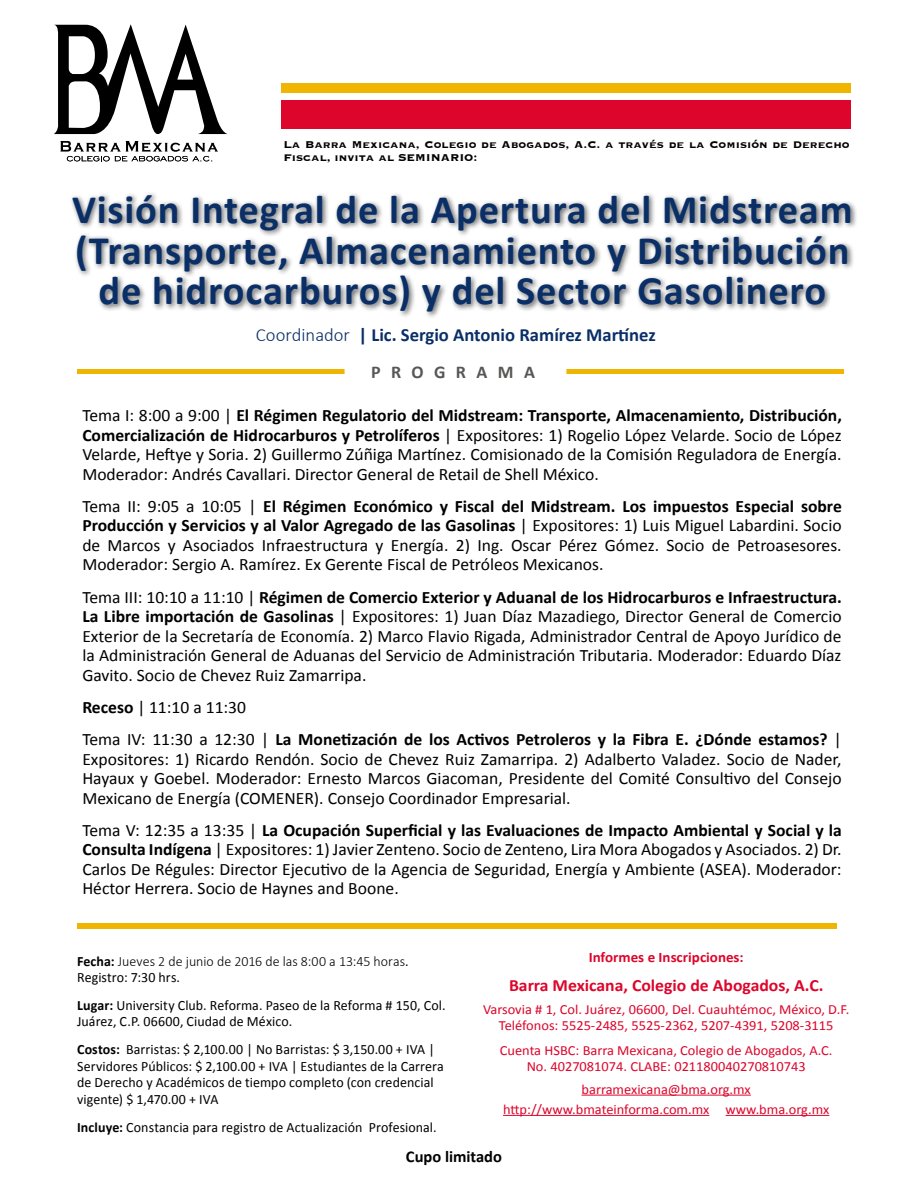
<style>
.page{position:relative;width:918px;height:1188px;background:#fff}
.page>*{position:absolute;margin:0;border:0;box-sizing:border-box;transform-origin:0 0}
.t1{font:700 40.5px/40.5px "Calibri";letter-spacing:.02em;color:#0a2f67;text-align:center}
.t2{font:700 18.6px "Calibri";color:#0a2f67}
.t3{font:700 18px "Calibri";letter-spacing:.58em;color:#575756}
.t4{font:17.4px/19.5px "Calibri";color:#000;text-align:justify}
.t5{font:700 17.4px/32.2px "Calibri";color:#000}
.t6{font:700 17.1px "Calibri";color:#dd052b}
.t7{font:700 16.5px "Calibri";color:#000}
.t8{font:700 14.55px "Calibri";color:#dd052b}
.t9{font:14.25px/16.5px "Calibri";letter-spacing:.005em;color:#000}
.t10{font:300 14.25px/16.5px "Calibri";color:#000}
.t11{font:13.95px/16px "Calibri";color:#dd052b;text-align:center}
.t12{font:700 12.9px/12.8px "Copperplate";color:#000}
.s1{font-weight:300}
.s2{font-weight:700}
.s3{font-weight:400}
</style>
<div class="page">
<hr style="left:582px;top:1095px;width:169px;height:1px;background:#dd052b">
<hr style="left:503px;top:1115px;width:206px;height:1px;background:#dd052b">
<hr style="left:726px;top:1115px;width:103px;height:1px;background:#dd052b">
<div style="left:69px;top:191px;width:789px;height:128px;background:#000;opacity:.6"></div>
<div style="left:77px;top:923px;width:760px;height:5px;background:#f0b500"></div>
<div style="left:281px;top:100px;width:569px;height:28px;background:#dd052b"></div>
<div style="left:281px;top:83px;width:569px;height:10px;background:#f0b500"></div>
<svg style="left:60px;top:141px;width:158px;height:21px"></svg>
<svg style="left:54px;top:24px;width:174px;height:110px"></svg>
<div style="left:77px;top:369px;width:766px;height:5px;background:#f0b500"></div>
<div style="left:345px;top:352px;width:221px;height:37px;background:#fff"></div>
<p class="t12" style="left:283px;top:138px;width:568px">La Barra Mexicana, Colegio de Abogados, A.C. a través de la Comisión de Derecho<br>Fiscal, invita al SEMINARIO:</p>
<h1 class="t1" style="left:72px;top:189px;width:782px">Visión Integral de la Apertura del Midstream (Transporte, Almacenamiento y Distribución de hidrocarburos) y del Sector Gasolinero</h1>
<p class="t2" style="left:256px;top:323px;width:401px"><span class="s1">Coordinador</span> | Lic. Sergio Antonio Ramírez Martínez</p>
<p class="t3" style="left:371px;top:360px;width:165px">PROGRAMA</p>
<p class="t4" style="left:82px;top:406px;width:761px">Tema I: 8:00 a 9:00 | <span class="s2">El Régimen Regulatorio del Midstream: Transporte, Almacenamiento, Distribución, Comercialización de Hidrocarburos y Petrolíferos</span> | Expositores: 1) Rogelio López Velarde. Socio de López Velarde, Heftye y Soria. 2) Guillermo Zúñiga Martínez. Comisionado de la Comisión Reguladora de Energía.<br>Moderador: Andrés Cavallari. Director General de Retail de Shell México.</p>
<p class="t4" style="left:82px;top:496px;width:761px">Tema II: 9:05 a 10:05 | <span class="s2">El Régimen Económico y Fiscal del Midstream. Los impuestos Especial sobre Producción y Servicios y al Valor Agregado de las Gasolinas</span> | Expositores: 1) Luis Miguel Labardini. Socio de Marcos y Asociados Infraestructura y Energía. 2) Ing. Oscar Pérez Gómez. Socio de Petroasesores.<br>Moderador: Sergio A. Ramírez. Ex Gerente Fiscal de Petróleos Mexicanos.</p>
<p class="t4" style="left:82px;top:587px;width:761px">Tema III: 10:10 a 11:10 | <span class="s2">Régimen de Comercio Exterior y Aduanal de los Hidrocarburos e Infraestructura.<br>La Libre importación de Gasolinas</span> | Expositores: 1) Juan Díaz Mazadiego, Director General de Comercio Exterior de la Secretaría de Economía. 2) Marco Flavio Rigada, Administrador Central de Apoyo Jurídico de la Administración General de Aduanas del Servicio de Administración Tributaria. Moderador: Eduardo Díaz Gavito. Socio de Chevez Ruiz Zamarripa.</p>
<p class="t5" style="left:82px;top:691px;width:761px">Receso <span class="s3">| 11:10 a 11:30<br>Tema IV: 11:30 a 12:30 |</span> La Monetización de los Activos Petroleros y la Fibra E. ¿Dónde estamos? <span class="s3">|</span></p>
<p class="t4" style="left:82px;top:749px;width:761px">Expositores: 1) Ricardo Rendón. Socio de Chevez Ruiz Zamarripa. 2) Adalberto Valadez. Socio de Nader, Hayaux y Goebel. Moderador: Ernesto Marcos Giacoman, Presidente del Comité Consultivo del Consejo Mexicano de Energía (COMENER). Consejo Coordinador Empresarial.</p>
<p class="t4" style="left:82px;top:820px;width:761px">Tema V: 12:35 a 13:35 | <span class="s2">La Ocupación Superficial y las Evaluaciones de Impacto Ambiental y Social y la Consulta Indígena</span> | Expositores: 1) Javier Zenteno. Socio de Zenteno, Lira Mora Abogados y Asociados. 2) Dr.<br>Carlos De Régules: Director Ejecutivo de la Agencia de Seguridad, Energía y Ambiente (ASEA). Moderador:<br>Héctor Herrera. Socio de Haynes and Boone.</p>
<p class="t8" style="left:589px;top:948px;width:157px">Informes e Inscripciones:</p>
<p class="t6" style="left:509px;top:974px;width:316px">Barra Mexicana, Colegio de Abogados, A.C.</p>
<p class="t11" style="left:483px;top:1001px;width:368px">Varsovia # 1, Col. Juárez, 06600, Del. Cuauhtémoc, México, D.F.<br>Teléfonos: 5525-2485, 5525-2362, 5207-4391, 5208-3115</p>
<p class="t11" style="left:500px;top:1043px;width:334px">Cuenta HSBC: Barra Mexicana, Colegio de Abogados, A.C.<br>No. 4027081074. CLABE: 021180040270810743</p>
<p class="t11" style="left:503px;top:1079px;width:328px;line-height:20.2px">barramexicana@bma.org.mx http://www.bmateinforma.com.mx www.bma.org.mx</p>
<p class="t7" style="left:406px;top:1146px;width:98px">Cupo limitado</p>
<p class="t10" style="left:77px;top:952px;width:333px"><span class="s2">Fecha:</span> Jueves 2 de junio de 2016 de las 8:00 a 13:45 horas<span class="s3">.<br>Registro: 7:30 hrs.</span></p>
<p class="t9" style="left:77px;top:997px;width:370px"><span class="s2">Lugar:</span> University Club. Reforma. Paseo de la Reforma # 150, Col.<br>Juárez, C.P. 06600, Ciudad de México.</p>
<p class="t9" style="left:77px;top:1041px;width:368px"><span class="s2">Costos:</span> Barristas: $ 2,100.00 | No Barristas: $ 3,150.00 + IVA | Servidores Públicos: $ 2,100.00 + IVA | Estudiantes de la Carrera de Derecho y Académicos de tiempo completo (con credencial vigente) $ 1,470.00 + IVA</p>
<p class="t9" style="left:77px;top:1119px;width:361px"><span class="s2">Incluye:</span> Constancia para registro de Actualización Profesional.</p>
</div>
